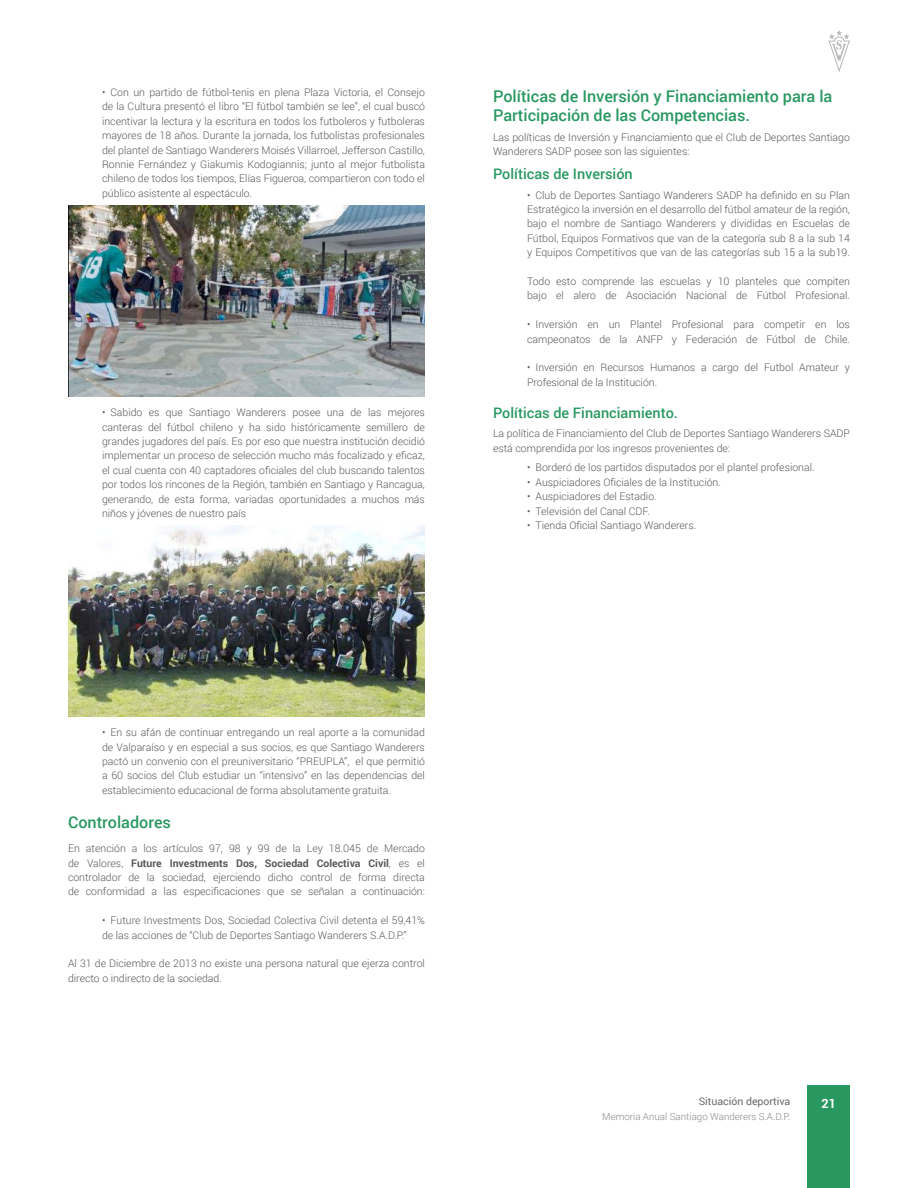
<style>
.page{position:relative;width:918px;height:1188px;background:#fff}
.page>*{position:absolute;margin:0;border:0;box-sizing:border-box;transform-origin:0 0}
.t1{font:500 16.2px/19.5px "Roboto";color:#289860}
.t2{font:500 14.4px "Roboto";color:#289860}
.t3{font:700 12.75px "Roboto";color:#fff}
.t4{font:300 10.5px/14.4px "Roboto";color:#57585a}
.t5{font:10.5px "Roboto";color:#69696c}
.t6{font:300 9.75px "Roboto";color:#87898c}
.s1{font-weight:700}
</style>
<div class="page">
<div style="left:807px;top:1086px;width:43px;height:102px;background:#289860"></div>
<svg style="left:828px;top:30px;width:22px;height:42px"></svg>
<img style="left:68px;top:205px;width:357px;height:192px">
<img style="left:68px;top:525px;width:357px;height:192px">
<p class="t4" style="left:102px;top:85px;width:324px;text-align:justify">• Con un partido de fútbol-tenis en plena Plaza Victoria, el Consejo de la Cultura presentó el libro “El fútbol también se lee”, el cual buscó incentivar la lectura y la escritura en todos los futboleros y futboleras mayores de 18 años. Durante la jornada, los futbolistas profesionales del plantel de Santiago Wanderers Moisés Villarroel, Jefferson Castillo, Ronnie Fernández y Giakumis Kodogiannis; junto al mejor futbolista chileno de todos los tiempos, Elías Figueroa, compartieron con todo el público asistente al espectáculo.</p>
<p class="t4" style="left:102px;top:405px;width:324px;text-align:justify">• Sabido es que Santiago Wanderers posee una de las mejores canteras del fútbol chileno y ha sido históricamente semillero de grandes jugadores del país. Es por eso que nuestra institución decidió implementar un proceso de selección mucho más focalizado y eficaz, el cual cuenta con 40 captadores oficiales del club buscando talentos por todos los rincones de la Región, también en Santiago y Rancagua, generando, de esta forma, variadas oportunidades a muchos más niños y jóvenes de nuestro país</p>
<h1 class="t1" style="left:493px;top:86px;width:341px">Políticas de Inversión y Financiamiento para la<br>Participación de las Competencias.</h1>
<p class="t4" style="left:493px;top:130px;width:358px">Las políticas de Inversión y Financiamiento que el Club de Deportes Santiago<br>Wanderers SADP posee son las siguientes:</p>
<h2 class="t2" style="left:493px;top:164px;width:141px">Políticas de Inversión</h2>
<p class="t4" style="left:527px;top:187px;width:324px;text-align:justify">• Club de Deportes Santiago Wanderers SADP ha definido en su Plan Estratégico la inversión en el desarrollo del fútbol amateur de la región, bajo el nombre de Santiago Wanderers y divididas en Escuelas de Fútbol, Equipos Formativos que van de la categoría sub 8 a la sub 14 y Equipos Competitivos que van de las categorías sub 15 a la sub19.</p>
<p class="t4" style="left:527px;top:274px;width:324px">Todo esto comprende las escuelas y 10 planteles que compiten bajo el alero de Asociación Nacional de Fútbol Profesional.</p>
<p class="t4" style="left:527px;top:317px;width:324px">• Inversión en un Plantel Profesional para competir en los campeonatos de la ANFP y Federación de Fútbol de Chile.</p>
<p class="t4" style="left:527px;top:360px;width:324px">• Inversión en Recursos Humanos a cargo del Futbol Amateur y<br>Profesional de la Institución.</p>
<h2 class="t2" style="left:493px;top:403px;width:186px">Políticas de Financiamiento.</h2>
<p class="t4" style="left:493px;top:426px;width:358px">La política de Financiamiento del Club de Deportes Santiago Wanderers SADP está comprendida por los ingresos provenientes de:</p>
<p class="t4" style="left:527px;top:460px;width:289px">• Borderó de los partidos disputados por el plantel profesional.</p>
<p class="t4" style="left:527px;top:474px;width:195px">• Auspiciadores Oficiales de la Institución.</p>
<p class="t4" style="left:527px;top:489px;width:131px">• Auspiciadores del Estadio.</p>
<p class="t4" style="left:527px;top:503px;width:124px">• Televisión del Canal CDF.</p>
<p class="t4" style="left:527px;top:518px;width:171px">• Tienda Oficial Santiago Wanderers.</p>
<p class="t4" style="left:102px;top:725px;width:324px;text-align:justify">• En su afán de continuar entregando un real aporte a la comunidad de Valparaíso y en especial a sus socios, es que Santiago Wanderers pactó un convenio con el preuniversitario “PREUPLA”, el que permitió a 60 socios del Club estudiar un “intensivo” en las dependencias del establecimiento educacional de forma absolutamente gratuita.</p>
<h1 class="t1" style="left:68px;top:812px;width:105px">Controladores</h1>
<p class="t4" style="left:68px;top:841px;width:358px;text-align:justify">En atención a los artículos 97, 98 y 99 de la Ley 18.045 de Mercado de Valores, <span class="s1">Future Investments Dos, Sociedad Colectiva Civil</span>, es el controlador de la sociedad, ejerciendo dicho control de forma directa de conformidad a las especificaciones que se señalan a continuación:</p>
<p class="t4" style="left:102px;top:913px;width:324px">• Future Investments Dos, Sociedad Colectiva Civil detenta el 59,41% de las acciones de “Club de Deportes Santiago Wanderers S.A.D.P.”</p>
<p class="t4" style="left:68px;top:956px;width:358px">Al 31 de Diciembre de 2013 no existe una persona natural que ejerza control directo o indirecto de la sociedad.</p>
<p class="t5" style="left:699px;top:1094px;width:93px">Situación deportiva</p>
<p class="t3" style="left:821px;top:1094px;width:16px">21</p>
<p class="t6" style="left:602px;top:1110px;width:190px">Memoria Anual Santiago Wanderers S.A.D.P.</p>
</div>
